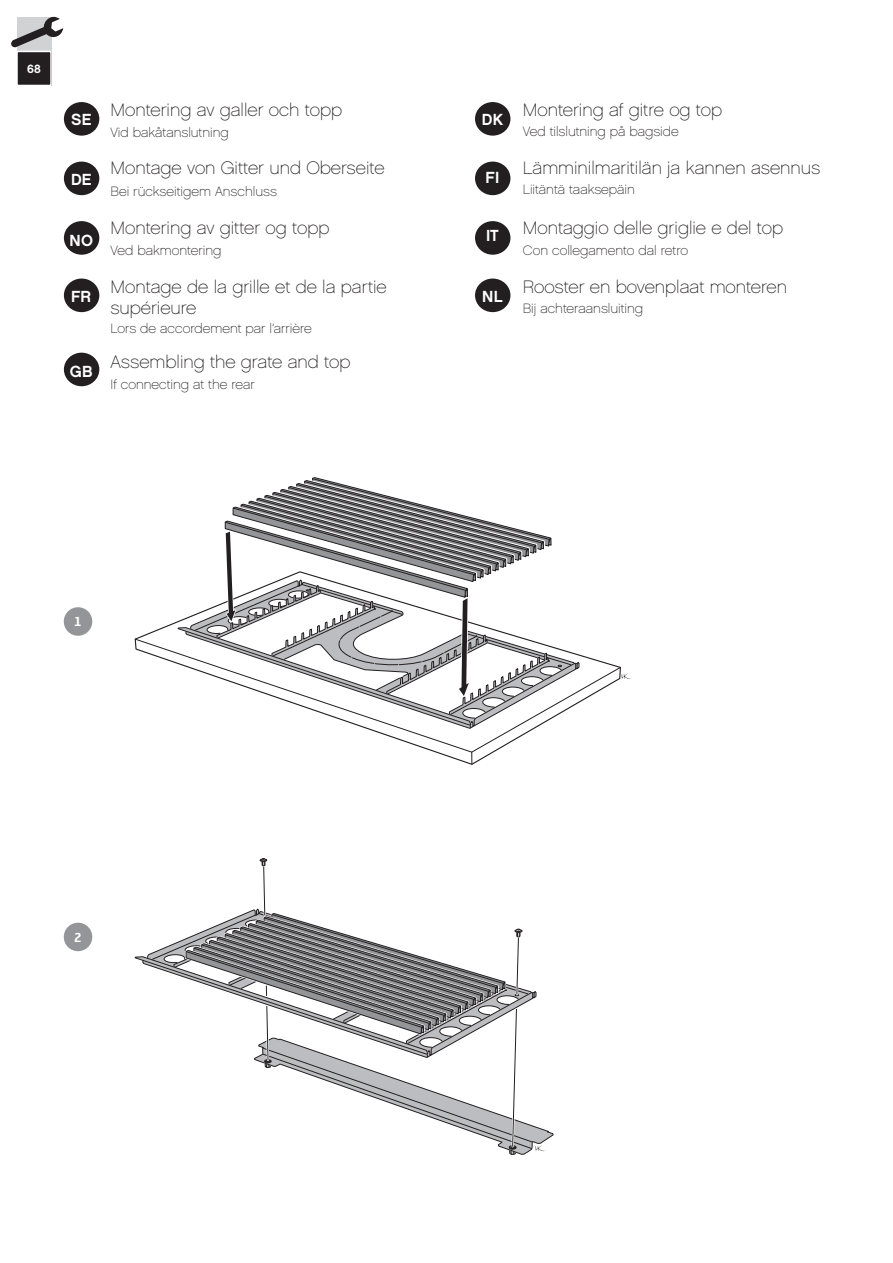
<style>
.page{position:relative;width:893px;height:1263px;background:#fff}
.page>*{position:absolute;margin:0;border:0;box-sizing:border-box;transform-origin:0 0}
.t1{font:18px/21.6px "Chalet Paris Nineteen Sixty";color:#231f20}
.t2{font:16.05px "Chalet New York Nineteen Sixty";letter-spacing:.01em;color:#fff}
.t3{font:15px "Reykjavik One OT C Gauge";color:#fff}
.t4{font:13.5px "Chalet Paris Nineteen Sixty";color:#231f20}
.t5{font:12px "Chalet New York Nineteen Sixty";color:#fff}
</style>
<div class="page">
<div style="left:17px;top:17px;width:34px;height:68px;background:linear-gradient(to right,#d1d2d4,#d1d2d4)"></div>
<div style="left:17px;top:51px;width:34px;height:34px;background:#231f20"></div>
<div style="left:16px;top:51px;width:36px;height:35px;border:2px solid #fff"></div>
<svg style="left:11px;top:17px;width:52px;height:31px"></svg>
<svg style="left:135px;top:639px;width:486px;height:113px"></svg>
<svg style="left:471px;top:752px;width:1px;height:12px"></svg>
<svg style="left:622px;top:673px;width:9px;height:6px"></svg>
<svg style="left:177px;top:477px;width:403px;height:252px"></svg>
<svg style="left:134px;top:858px;width:420px;height:297px"></svg>
<div style="left:64px;top:607px;width:28px;height:29px;background:#939598;border-radius:50%"></div>
<div style="left:64px;top:923px;width:28px;height:28px;background:#939598;border-radius:50%"></div>
<div style="left:65px;top:103px;width:33px;height:32px;background:#231f20;border-radius:50%"></div>
<div style="left:64px;top:102px;width:35px;height:34px;border:2px solid #231f20;border-radius:50%"></div>
<div style="left:476px;top:103px;width:34px;height:32px;background:#231f20;border-radius:50%"></div>
<div style="left:475px;top:102px;width:35px;height:34px;border:2px solid #231f20;border-radius:50%"></div>
<div style="left:65px;top:162px;width:33px;height:32px;background:#231f20;border-radius:50%"></div>
<div style="left:64px;top:162px;width:35px;height:33px;border:2px solid #231f20;border-radius:50%"></div>
<div style="left:476px;top:162px;width:34px;height:32px;background:#231f20;border-radius:50%"></div>
<div style="left:475px;top:162px;width:35px;height:33px;border:2px solid #231f20;border-radius:50%"></div>
<div style="left:65px;top:222px;width:33px;height:32px;background:#231f20;border-radius:50%"></div>
<div style="left:64px;top:221px;width:35px;height:34px;border:2px solid #231f20;border-radius:50%"></div>
<div style="left:476px;top:222px;width:34px;height:32px;background:#231f20;border-radius:50%"></div>
<div style="left:475px;top:221px;width:35px;height:34px;border:2px solid #231f20;border-radius:50%"></div>
<div style="left:65px;top:279px;width:33px;height:32px;background:#231f20;border-radius:50%"></div>
<div style="left:64px;top:279px;width:35px;height:33px;border:2px solid #231f20;border-radius:50%"></div>
<div style="left:476px;top:279px;width:34px;height:32px;background:#231f20;border-radius:50%"></div>
<div style="left:475px;top:279px;width:35px;height:33px;border:2px solid #231f20;border-radius:50%"></div>
<div style="left:65px;top:353px;width:33px;height:32px;background:#231f20;border-radius:50%"></div>
<div style="left:64px;top:353px;width:35px;height:33px;border:2px solid #231f20;border-radius:50%"></div>
<p class="t5" style="left:27px;top:61px;width:15px">68</p>
<p class="t1" style="left:111px;top:99px;width:233px">Montering av galler och topp</p>
<p class="t4" style="left:111px;top:124px;width:120px">Vid bakåtanslutning</p>
<p class="t2" style="left:71px;top:109px;width:22px">SE</p>
<p class="t2" style="left:482px;top:109px;width:23px">DK</p>
<p class="t1" style="left:111px;top:158px;width:275px">Montage von Gitter und Oberseite</p>
<p class="t2" style="left:71px;top:169px;width:22px">DE</p>
<p class="t2" style="left:486px;top:167px;width:15px">FI</p>
<p class="t4" style="left:111px;top:183px;width:168px">Bei rückseitigem Anschluss</p>
<p class="t1" style="left:111px;top:217px;width:220px">Montering av gitter og topp</p>
<p class="t2" style="left:70px;top:230px;width:25px">NO</p>
<p class="t2" style="left:486px;top:225px;width:14px">IT</p>
<p class="t4" style="left:111px;top:242px;width:112px">Ved bakmontering</p>
<p class="t1" style="left:111px;top:276px;width:278px">Montage de la grille et de la partie supérieure</p>
<p class="t2" style="left:71px;top:286px;width:22px">FR</p>
<p class="t2" style="left:482px;top:286px;width:22px">NL</p>
<p class="t2" style="left:70px;top:361px;width:24px">GB</p>
<p class="t4" style="left:111px;top:320px;width:203px">Lors de accordement par l’arrière</p>
<p class="t1" style="left:111px;top:351px;width:241px">Assembling the grate and top</p>
<p class="t4" style="left:111px;top:377px;width:146px">If connecting at the rear</p>
<p class="t1" style="left:523px;top:99px;width:201px">Montering af gitre og top</p>
<p class="t4" style="left:523px;top:123px;width:157px">Ved tilslutning på bagside</p>
<p class="t1" style="left:523px;top:158px;width:299px">Lämminilmaritilän ja kannen asennus</p>
<p class="t4" style="left:523px;top:182px;width:114px">Liitäntä taaksepäin</p>
<p class="t1" style="left:523px;top:217px;width:262px">Montaggio delle griglie e del top</p>
<p class="t4" style="left:523px;top:242px;width:167px">Con collegamento dal retro</p>
<p class="t1" style="left:523px;top:276px;width:266px">Rooster en bovenplaat monteren</p>
<p class="t4" style="left:523px;top:300px;width:122px">Bij achteraansluiting</p>
<p class="t3" style="left:74px;top:614px;width:9px">1</p>
<p class="t3" style="left:74px;top:929px;width:9px">2</p>
</div>
